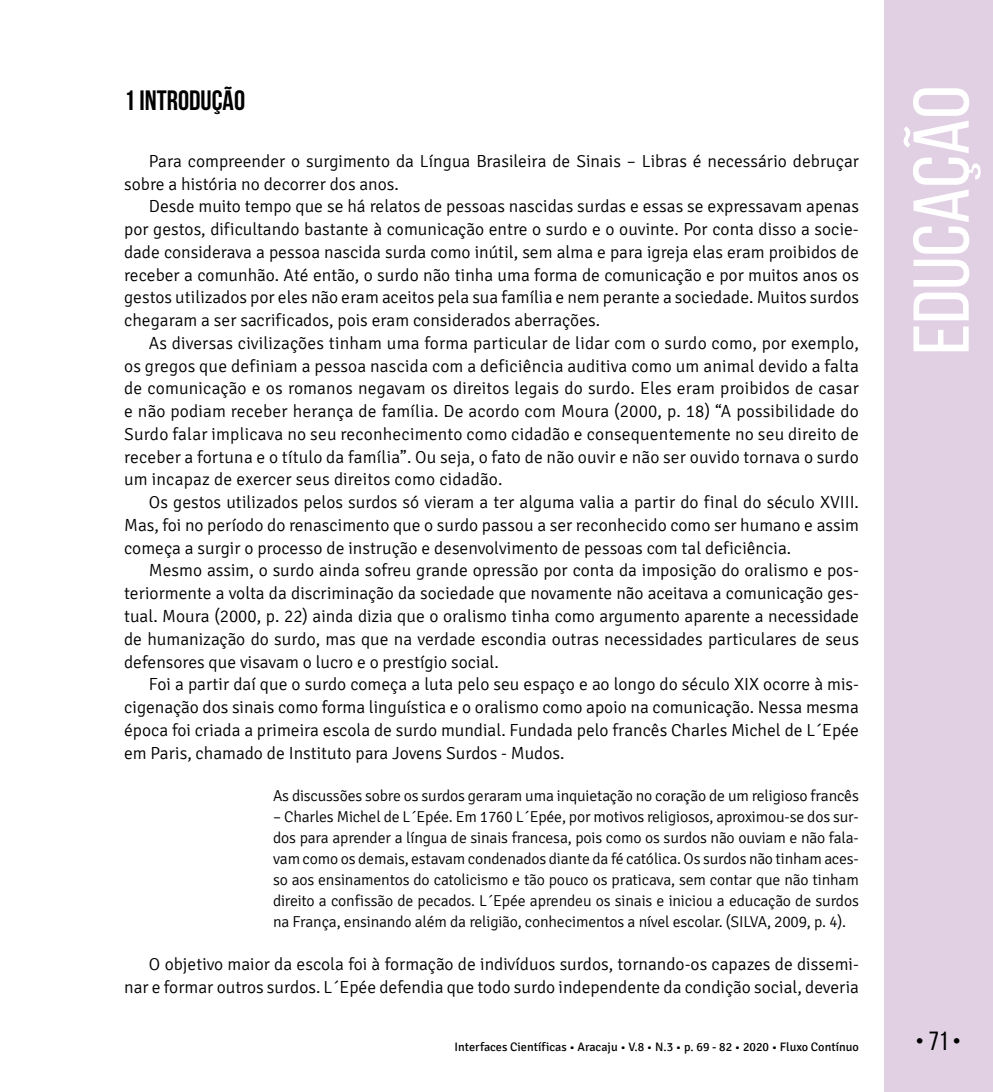
<style>
.page{position:relative;width:993px;height:1092px;background:#fff}
.page>*{position:absolute;margin:0;border:0;box-sizing:border-box;transform-origin:0 0}
.t1{font:78.75px "Bebas Neue";color:#fff;scale:1.09 1}
.t2{font:700 28px "Bebas Neue";color:#000}
.t3{font:26.25px "Bebas Neue";color:#000}
.t4{font:300 17.5px/22.8px "Signika";color:#000;text-align:justify}
.t5{font:300 15.75px/21px "Signika";letter-spacing:-.01em;color:#000;text-align:justify}
.t6{font:12.25px "Signika";color:#000}
</style>
<div class="page">
<div style="left:883px;top:0;width:109px;height:1091px;background:#e1d0e4"></div>
<h2 class="t2" style="left:124px;top:85px;width:122px">1 INTRODUÇÃO</h2>
<p class="t4" style="left:124px;top:150px;width:736px;text-indent:25px">Para compreender o surgimento da Língua Brasileira de Sinais – Libras é necessário debruçar sobre a história no decorrer dos anos.</p>
<p class="t4" style="left:124px;top:195px;width:736px;text-indent:25px">Desde muito tempo que se há relatos de pessoas nascidas surdas e essas se expressavam apenas por gestos, dificultando bastante à comunicação entre o surdo e o ouvinte. Por conta disso a socie&shy;dade considerava a pessoa nascida surda como inútil, sem alma e para igreja elas eram proibidos de receber a comunhão. Até então, o surdo não tinha uma forma de comunicação e por muitos anos os gestos utilizados por eles não eram aceitos pela sua família e nem perante a sociedade. Muitos surdos chegaram a ser sacrificados, pois eram considerados aberrações.</p>
<p class="t4" style="left:124px;top:332px;width:736px;text-indent:25px">As diversas civilizações tinham uma forma particular de lidar com o surdo como, por exemplo, os gregos que definiam a pessoa nascida com a deficiência auditiva como um animal devido a falta de comunicação e os romanos negavam os direitos legais do surdo. Eles eram proibidos de casar e não podiam receber herança de família. De acordo com Moura (2000, p. 18) “A possibilidade do Surdo falar implicava no seu reconhecimento como cidadão e consequentemente no seu direito de receber a fortuna e o título da família”. Ou seja, o fato de não ouvir e não ser ouvido tornava o surdo um incapaz de exercer seus direitos como cidadão.</p>
<p class="t4" style="left:124px;top:491px;width:736px;text-indent:25px">Os gestos utilizados pelos surdos só vieram a ter alguma valia a partir do final do século XVIII.<br>Mas, foi no período do renascimento que o surdo passou a ser reconhecido como ser humano e assim começa a surgir o processo de instrução e desenvolvimento de pessoas com tal deficiência.</p>
<p class="t4" style="left:124px;top:559px;width:736px;text-indent:25px">Mesmo assim, o surdo ainda sofreu grande opressão por conta da imposição do oralismo e pos&shy;teriormente a volta da discriminação da sociedade que novamente não aceitava a comunicação ges&shy;tual. Moura (2000, p. 22) ainda dizia que o oralismo tinha como argumento aparente a necessidade de humanização do surdo, mas que na verdade escondia outras necessidades particulares de seus defensores que visavam o lucro e o prestígio social.</p>
<p class="t4" style="left:124px;top:673px;width:736px;text-indent:25px">Foi a partir daí que o surdo começa a luta pelo seu espaço e ao longo do século XIX ocorre à mis&shy;cigenação dos sinais como forma linguística e o oralismo como apoio na comunicação. Nessa mesma época foi criada a primeira escola de surdo mundial. Fundada pelo francês Charles Michel de L´Epée em Paris, chamado de Instituto para Jovens Surdos - Mudos.</p>
<p class="t5" style="left:273px;top:785px;width:587px">As discussões sobre os surdos geraram uma inquietação no coração de um religioso francês</p>
<p class="t5" style="left:273px;top:806px;width:587px">– Charles Michel de L´Epée. Em 1760 L´Epée, por motivos religiosos, aproximou-se dos sur&shy;dos para aprender a língua de sinais francesa, pois como os surdos não ouviam e não fala&shy;vam como os demais, estavam condenados diante da fé católica. Os surdos não tinham aces&shy;so aos ensinamentos do catolicismo e tão pouco os praticava, sem contar que não tinham direito a confissão de pecados. L´Epée aprendeu os sinais e iniciou a educação de surdos na França, ensinando além da religião, conhecimentos a nível escolar. (SILVA, 2009, p. 4).</p>
<p class="t4" style="left:124px;top:953px;width:736px;text-align:right">O objetivo maior da escola foi à formação de indivíduos surdos, tornando-os capazes de dissemi&shy;nar e formar outros surdos. L´Epée defendia que todo surdo independente da condição social, deveria</p>
<h1 class="t1" style="left:898px;top:355px;width:248px;rotate:-90deg">EDUCAÇÃO</h1>
<p class="t6" style="left:454px;top:1040px;width:405px">Interfaces Científicas • Aracaju • V.8 • N.3 • p. 69 - 82 • 2020 • Fluxo Contínuo</p>
<h3 class="t3" style="left:915px;top:1026px;width:47px">• 71 •</h3>
</div>
